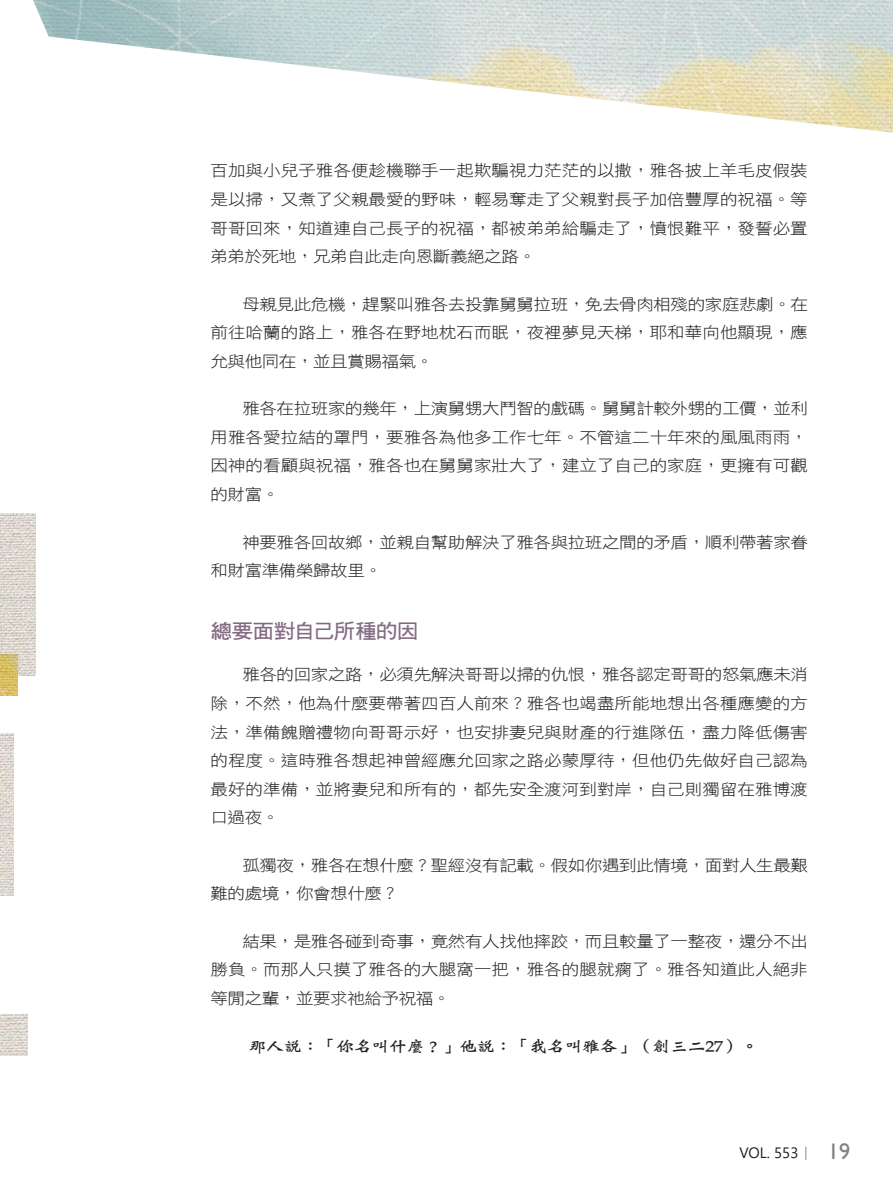
<style>
.page{position:relative;width:893px;height:1191px;background:#fff}
.page>*{position:absolute;margin:0;border:0;box-sizing:border-box;transform-origin:0 0}
.大標{font:20.25px "DF Hei W7 WIN BF";letter-spacing:-.04em;color:#846b82;scale:1.08 1}
.Normal經文{font:16.2px "DF Wei Bei W7 WINP BF";letter-spacing:-.025em;color:#231f20;scale:1.11 1}
.t1{font:15.75px/28.5px "DF Hei W3 WIN BF";color:#231f20;text-align:justify;scale:1.11 1}
.t2{font:15.75px/28.5px "DF Hei W3 WIN BF";letter-spacing:-.025em;color:#231f20;scale:1.11 1}
.t3{font:15px "Segoe UI";color:#231f20}
.s1{font-family:"Adobe Ming Std";font-weight:300}
.s2{font-family:"Gill Sans";font-size:22.5px;color:#808285}
</style>
<div class="page">
<img style="left:33px;top:0;width:860px;height:133px">
<img style="left:0;top:513px;width:36px;height:162px">
<img style="left:0;top:733px;width:14px;height:162px">
<img style="left:0;top:654px;width:18px;height:41px">
<img style="left:0;top:1014px;width:27px;height:41px">
<p class="t1" style="left:210px;top:156px;width:540px">百加與小兒子雅各便趁機聯手一起欺騙視力茫茫的以撒，雅各披上羊毛皮假裝是以掃，又煮了父親最愛的野味，輕易奪走了父親對長子加倍豐厚的祝福。等哥哥回來，知道連自己長子的祝福，都被弟弟給騙走了，憤恨難平，發誓必置弟弟於死地，兄弟自此走向恩斷義絕之路。</p>
<p class="t1" style="left:210px;top:290px;width:540px;text-indent:32px">母親見此危機，趕緊叫雅各去投靠舅舅拉班，免去骨肉相殘的家庭悲劇。在前往哈蘭的路上，雅各在野地枕石而眠，夜裡夢見天梯，耶和華向他顯現，應允與他同在，並且賞賜福氣。</p>
<p class="t1" style="left:210px;top:394px;width:540px;text-indent:32px">雅各在拉班家的幾年，上演舅甥大鬥智的戲碼。舅舅計較外甥的工價，並利用雅各愛拉結的罩門，要雅各為他多工作七年。不管這二十年來的風風雨雨，因神的看顧與祝福，雅各也在舅舅家壯大了，建立了自己的家庭，更擁有可觀的財富。</p>
<p class="t2" style="left:210px;top:527px;width:540px;text-indent:32px">神要雅各回故鄉，並親自幫助解決了雅各與拉班之間的矛盾，順利帶著家眷和財富準備榮歸故里。</p>
<p class="大標" style="left:210px;top:621px;width:194px">總要面對自己所種的因</p>
<p class="t1" style="left:210px;top:660px;width:540px;text-indent:32px">雅各的回家之路，必須先解決哥哥以掃的仇恨，雅各認定哥哥的怒氣應未消除，不然，他為什麼要帶著四百人前來？雅各也竭盡所能地想出各種應變的方法，準備餽贈禮物向哥哥示好，也安排妻兒與財產的行進隊伍，盡力降低傷害的程度。這時雅各想起神曾經應允回家之路必蒙厚待，但他仍先做好自己認為最好的準備，並將妻兒和所有的，都先安全渡河到對岸，自己則獨留在雅博渡口過夜。</p>
<p class="t2" style="left:210px;top:850px;width:540px;text-indent:32px">孤獨夜，雅各在想什麼？聖經沒有記載。假如你遇到此情境，面對人生最艱難的處境，你會想什麼？</p>
<p class="t1" style="left:210px;top:927px;width:540px;text-indent:32px">結果，是雅各碰到奇事，竟然有人找他摔跤，而且較量了一整夜，還分不出勝負。而那人只摸了雅各的大腿窩一把，雅各的腿就瘸了。雅各知道此人絕非等閒之輩，並要求祂給予祝福。</p>
<p class="Normal經文" style="left:249px;top:1037px;width:461px">那人說：「你名叫什麼？」他說：「我名叫雅各」（創三二27）。</p>
<p class="t3" style="left:739px;top:1138px;width:112px">VOL. 553<span class="s1">｜</span> <span class="s2">19</span></p>
</div>
